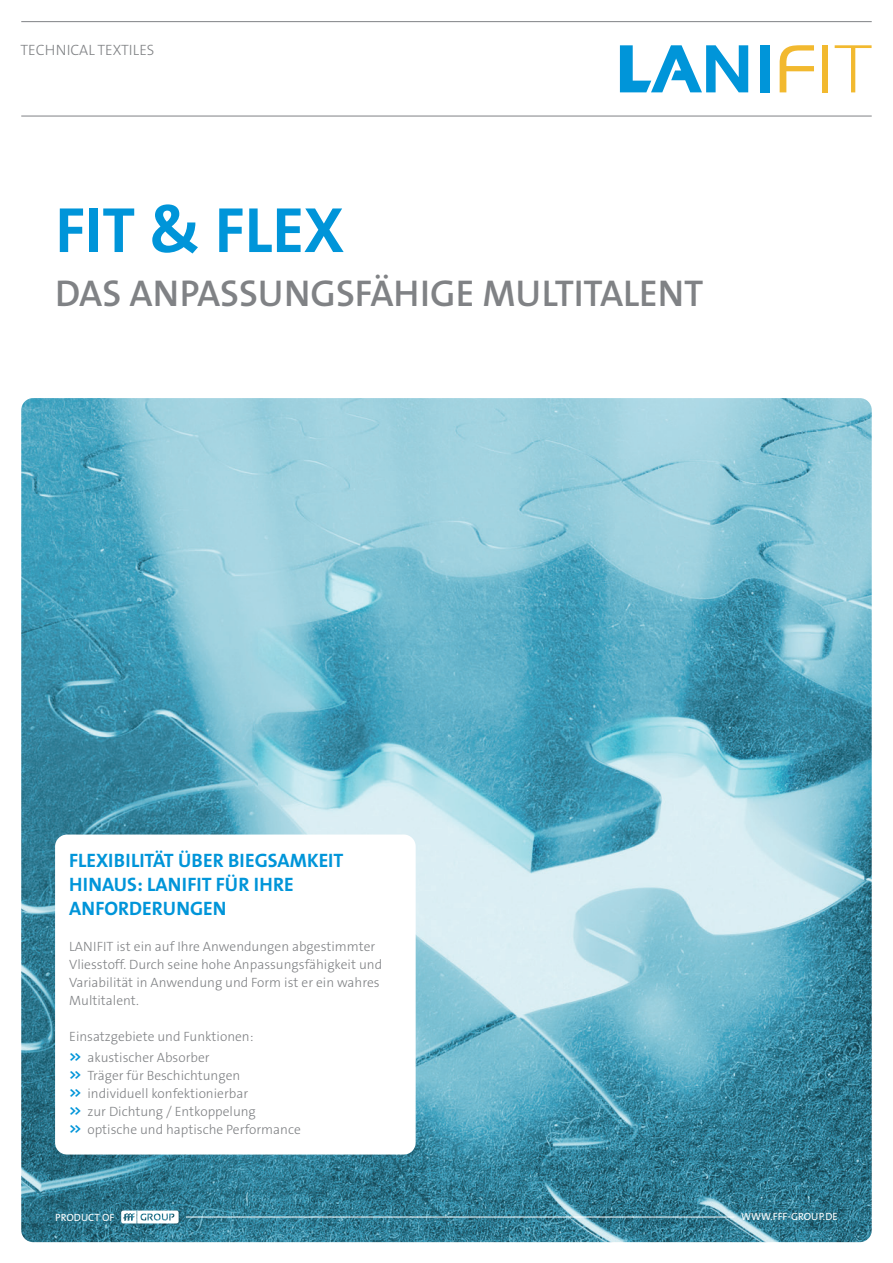
<style>
.page{position:relative;width:893px;height:1263px;background:#fff}
.page>*{position:absolute;margin:0;border:0;box-sizing:border-box;transform-origin:0 0}
.t1{font:700 64.5px "The Sans B7";color:#0095d9}
.t2{font:600 37.5px "The Sans B6";color:#808285}
.t3{font:700 19.5px/24px "The Sans B7";color:#0095d9}
.t4{font:300 15px "The Sans B3";color:#808285}
.t5{font:300 13.5px/18px "The Sans B3";color:#808285}
.t6{font:10.5px "The Sans B5 Plain";color:#fff}
.s1{font-family:"The Sans B7";font-weight:700;color:#0095d9}
</style>
<div class="page">
<img style="left:21px;top:398px;width:851px;height:844px">
<div style="left:55px;top:834px;width:361px;height:320px;background:#fff;border-radius:12px"></div>
<hr style="left:21px;top:21px;width:851px;height:1px;background:#808285">
<hr style="left:21px;top:116px;width:851px;height:1px;background:#808285">
<svg style="left:121px;top:1210px;width:58px;height:13px"></svg>
<hr style="left:186px;top:1216px;width:548px;height:1px;background:#fff">
<svg style="left:620px;top:45px;width:128px;height:47px"></svg>
<div style="left:760px;top:45px;width:9px;height:47px;background:#0095d9"></div>
<svg style="left:779px;top:45px;width:35px;height:47px"></svg>
<div style="left:822px;top:45px;width:6px;height:47px;background:#f2b92f"></div>
<svg style="left:835px;top:45px;width:37px;height:47px"></svg>
<p class="t4" style="left:20px;top:43px;width:136px">TECHNICAL TEXTILES</p>
<h1 class="t1" style="left:55px;top:196px;width:291px">FIT &amp; FLEX</h1>
<h2 class="t2" style="left:55px;top:274px;width:650px">DAS ANPASSUNGSFÄHIGE MULTITALENT</h2>
<h3 class="t3" style="left:69px;top:849px;width:276px">FLEXIBILITÄT ÜBER BIEGSAMKEIT<br>HINAUS: LANIFIT FÜR IHRE<br>ANFORDERUNGEN</h3>
<p class="t5" style="left:69px;top:938px;width:315px">LANIFIT ist ein auf Ihre Anwendungen abgestimmter Vliesstoff. Durch seine hohe Anpassungsfähigkeit und Variabilität in Anwendung und Form ist er ein wahres Multitalent.</p>
<p class="t5" style="left:69px;top:1026px;width:186px;line-height:21px">Einsatzgebiete und Funktionen: <span class="s1">&gt;&gt;</span> akustischer Absorber</p>
<p class="t5" style="left:69px;top:1067px;width:233px"><span class="s1">&gt;&gt;</span> Träger für Beschichtungen<br><span class="s1">&gt;&gt;</span> individuell konfektionierbar<br><span class="s1">&gt;&gt;</span> zur Dichtung / Entkoppelung<br><span class="s1">&gt;&gt;</span> optische und haptische Performance</p>
<p class="t6" style="left:55px;top:1212px;width:61px">PRODUCT OF</p>
<p class="t6" style="left:741px;top:1211px;width:98px">WWW.FFF-GROUP.DE</p>
</div>
